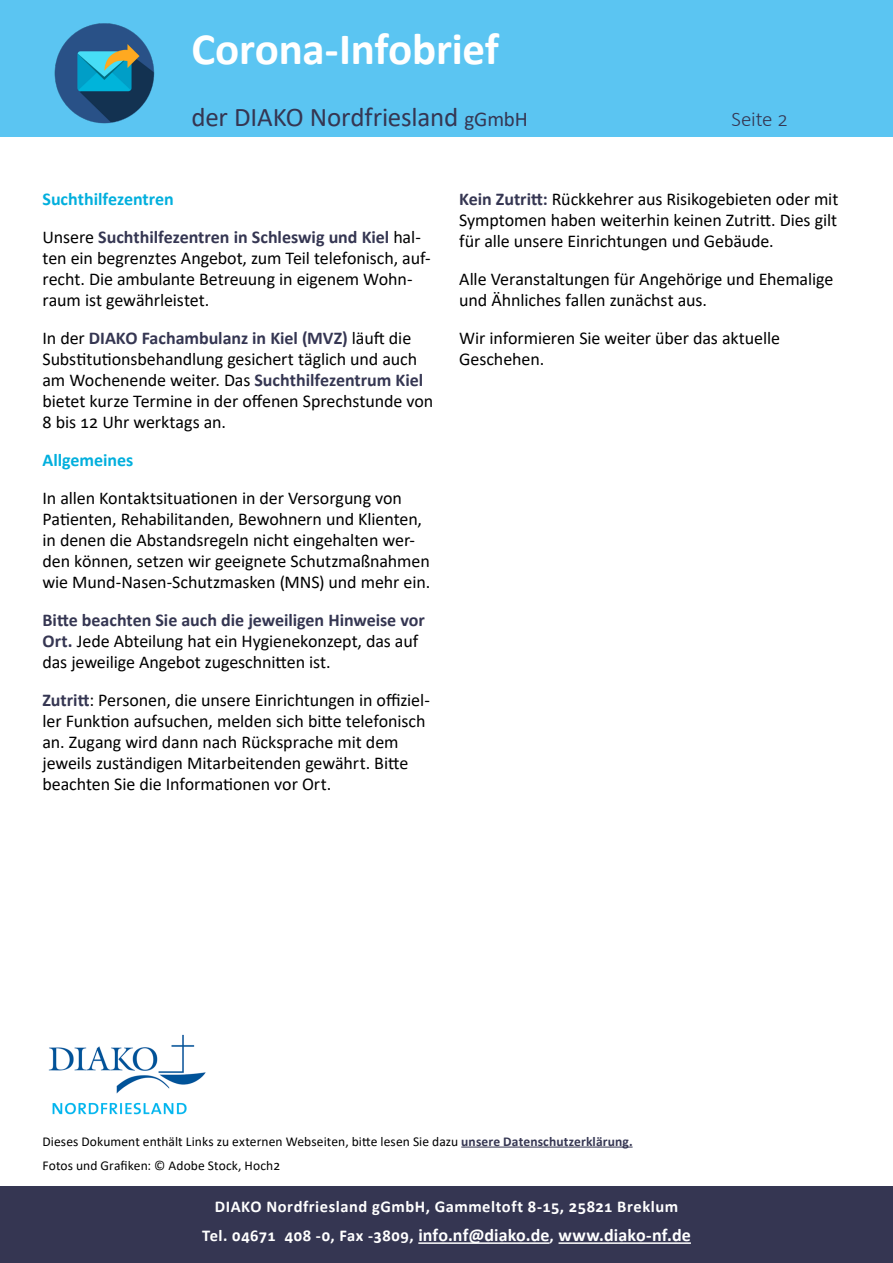
<style>
.page{position:relative;width:893px;height:1263px;background:#fff}
.page>*{position:absolute;margin:0;border:0;box-sizing:border-box;transform-origin:0 0}
.Inhalt_Fliesstext_12{font:700 45px "Calibri";letter-spacing:-.005em;color:#fff}
.Inhalt_Fliesstext_12-2{font:27px "Calibri";letter-spacing:-.005em;color:#353652}
.Inhalt_Fliesstext_12-3{font:300 21px "Calibri";letter-spacing:-.005em;color:#353652}
.Inhalt_Fliesstext_12-4{font:18px/21px "Calibri";letter-spacing:-.005em;color:#000}
.Adresse_weiss_Bold{font:700 18px "Calibri";letter-spacing:.005em;color:#fff}
.Inhalt_Fliesstext_12-5{font:700 18px "Calibri";color:#02afdd}
.Adresse_weiss_Bold-2{font:700 16.5px "Calibri";letter-spacing:.03em;color:#fff}
.Inhalt_Fliesstext_12-6{font:13.5px "Calibri";letter-spacing:.005em;color:#000}
.s1{font-size:21px}
.s2{font-weight:700;color:#353652}
.s3{font-size:16.5px}
</style>
<div class="page">
<div style="left:0;top:0;width:893px;height:136px;background:#5bc5f2"></div>
<img style="left:48px;top:1034px;width:158px;height:81px">
<img style="left:54px;top:23px;width:101px;height:101px">
<hr style="left:461px;top:1146px;width:172px;height:1px;background:#353652">
<div style="left:0;top:1186px;width:893px;height:77px;background:#353652"></div>
<hr style="left:418px;top:1242px;width:132px;height:2px;background:#fff">
<hr style="left:558px;top:1242px;width:133px;height:2px;background:#fff">
<p class="Inhalt_Fliesstext_12" style="left:191px;top:17px;width:309px">Corona-Infobrief</p>
<p class="Inhalt_Fliesstext_12-2" style="left:191px;top:98px;width:338px">der DIAKO Nordfriesland <span class="s1">gGmbH</span></p>
<p class="Inhalt_Fliesstext_12-3" style="left:731px;top:106px;width:58px">Seite 2</p>
<p class="Inhalt_Fliesstext_12-5" style="left:43px;top:186px;width:133px">Suchthilfezentren</p>
<p class="Inhalt_Fliesstext_12-4" style="left:43px;top:226px;width:390px">Unsere <span class="s2">Suchthilfezentren in Schleswig und Kiel</span> hal&shy;ten ein begrenztes Angebot, zum Teil telefonisch, auf&shy;recht. Die ambulante Betreuung in eigenem Wohn&shy;raum ist gewährleistet.</p>
<p class="Inhalt_Fliesstext_12-4" style="left:43px;top:327px;width:392px">In der <span class="s2">DIAKO Fachambulanz in Kiel (MVZ)</span> läuft die Substitutionsbehandlung gesichert täglich und auch am Wochenende weiter. Das <span class="s2">Suchthilfezentrum Kiel </span>bietet kurze Termine in der offenen Sprechstunde von 8 bis 12 Uhr werktags an.</p>
<p class="Inhalt_Fliesstext_12-5" style="left:43px;top:447px;width:92px">Allgemeines</p>
<p class="Inhalt_Fliesstext_12-4" style="left:43px;top:487px;width:389px">In allen Kontaktsituationen in der Versorgung von Patienten, Rehabilitanden, Bewohnern und Klienten, in denen die Abstandsregeln nicht eingehalten wer&shy;den können, setzen wir geeignete Schutzmaßnahmen wie Mund-Nasen-Schutzmasken (MNS) und mehr ein.</p>
<p class="Inhalt_Fliesstext_12-4" style="left:43px;top:609px;width:384px"><span class="s2">Bitte beachten Sie auch die jeweiligen Hinweise vor<br>Ort.</span> Jede Abteilung hat ein Hygienekonzept, das auf das jeweilige Angebot zugeschnitten ist.</p>
<p class="Inhalt_Fliesstext_12-4" style="left:43px;top:689px;width:389px"><span class="s2">Zutritt</span>: Personen, die unsere Einrichtungen in offiziel&shy;ler Funktion aufsuchen, melden sich bitte telefonisch an. Zugang wird dann nach Rücksprache mit dem jeweils zuständigen Mitarbeitenden gewährt. Bitte beachten Sie die Informationen vor Ort.</p>
<p class="Inhalt_Fliesstext_12-4" style="left:459px;top:188px;width:381px;text-align:justify"><span class="s2">Kein Zutritt:</span> Rückkehrer aus Risikogebieten oder mit Symptomen haben weiterhin keinen Zutritt. Dies gilt für alle unsere Einrichtungen und Gebäude.</p>
<p class="Inhalt_Fliesstext_12-4" style="left:459px;top:268px;width:376px">Alle Veranstaltungen für Angehörige und Ehemalige und Ähnliches fallen zunächst aus.</p>
<p class="Inhalt_Fliesstext_12-4" style="left:459px;top:327px;width:322px">Wir informieren Sie weiter über das aktuelle<br>Geschehen.</p>
<p class="Inhalt_Fliesstext_12-6" style="left:43px;top:1132px;width:592px">Dieses Dokument enthält Links zu externen Webseiten, bitte lesen Sie dazu <span class="s2">unsere Datenschutzerklärung.</span></p>
<p class="Inhalt_Fliesstext_12-6" style="left:43px;top:1156px;width:239px">Fotos und Grafiken: © Adobe Stock, Hoch2</p>
<p class="Adresse_weiss_Bold-2" style="left:215px;top:1194px;width:465px">DIAKO Nordfriesland gGmbH, Gammeltoft 8-15, 25821 Breklum</p>
<p class="Adresse_weiss_Bold" style="left:202px;top:1222px;width:490px"><span class="s3">Tel. 04671 408 -0, Fax -3809,</span> info.nf@diako.de<span class="s3">,</span> www.diako-nf.de</p>
</div>
